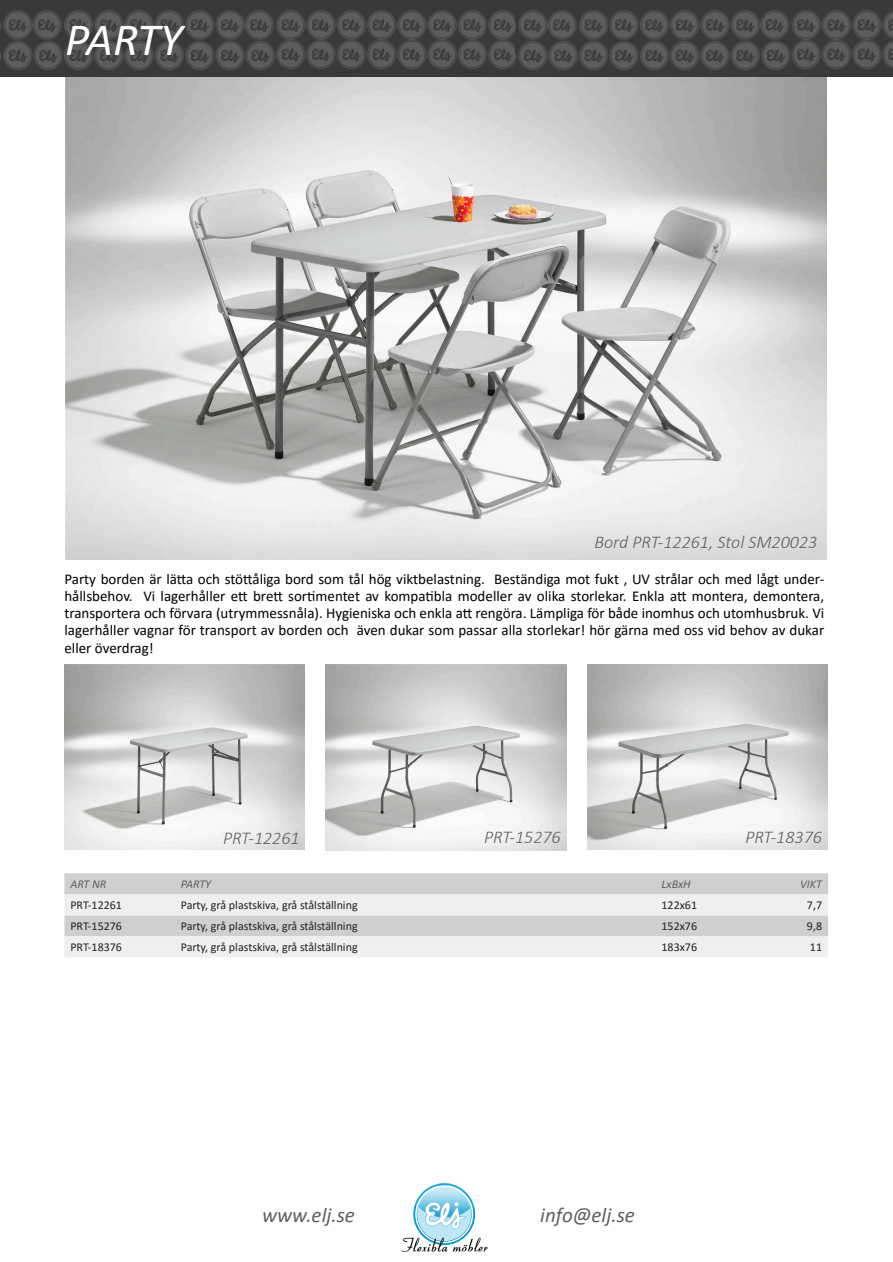
<style>
.page{position:relative;width:893px;height:1262px;background:#fff}
.page>*{position:absolute;margin:0;border:0;box-sizing:border-box;transform-origin:0 0}
.t1{font:italic 46.5px "Calibri";letter-spacing:-.015em;color:#fff}
.Paragraph_Style_2{font:italic 21px "Calibri";color:#5f5f5f}
.Paragraph_Style_21{font:italic 300 18px "Calibri";color:#5f5f5f}
.Paragraph_Style_6{font:italic 300 18px "Calibri";color:#5f5f5f}
.Paragraph_Style_21-2{font:15px/17.2px "Calibri";color:#000;text-align:justify}
.Table_cell{font:12px "Calibri";color:#231f20}
.Table_cell-2{font:italic 12px "Calibri";color:#5f5f5f}
.Table_right_column{font:12px "Calibri";color:#231f20}
.Table_right_column-2{font:italic 12px "Calibri";color:#5f5f5f}
</style>
<div class="page">
<img style="left:587px;top:664px;width:241px;height:186px">
<img style="left:326px;top:664px;width:240px;height:186px">
<img style="left:64px;top:664px;width:241px;height:186px">
<img style="left:65px;top:76px;width:761px;height:483px">
<div style="left:64px;top:873px;width:764px;height:21px;background:#cfcfcf"></div>
<svg style="left:64px;top:894px;width:764px;height:63px;fill:#efefef"></svg>
<img style="left:0;top:0;width:515px;height:76px">
<img style="left:515px;top:0;width:377px;height:76px">
<svg style="left:415px;top:1183px;width:58px;height:20px"></svg>
<img style="left:401px;top:1203px;width:87px;height:49px">
<p class="t1" style="left:65px;top:8px;width:119px">PARTY</p>
<p class="Paragraph_Style_6" style="left:594px;top:530px;width:224px">Bord PRT-12261, Stol SM20023</p>
<p class="Paragraph_Style_21-2" style="left:64px;top:569px;width:761px">Party borden är lätta och stöttåliga bord som tål hög viktbelastning. Beständiga mot fukt , UV strålar och med lågt under&shy;hållsbehov. Vi lagerhåller ett brett sortimentet av kompatibla modeller av olika storlekar. Enkla att montera, demontera, transportera och förvara (utrymmessnåla). Hygieniska och enkla att rengöra. Lämpliga för både inomhus och utomhusbruk. Vi lagerhåller vagnar för transport av borden och även dukar som passar alla storlekar! hör gärna med oss vid behov av dukar eller överdrag!</p>
<p class="Paragraph_Style_21" style="left:223px;top:826px;width:78px">PRT-12261</p>
<p class="Paragraph_Style_21" style="left:484px;top:826px;width:78px">PRT-15276</p>
<p class="Paragraph_Style_21" style="left:745px;top:826px;width:78px">PRT-18376</p>
<p class="Table_cell-2" style="left:70px;top:876px;width:37px">ART NR</p>
<p class="Table_cell-2" style="left:181px;top:876px;width:32px">PARTY</p>
<p class="Table_cell-2" style="left:661px;top:876px;width:31px">LxBxH</p>
<p class="Table_right_column-2" style="left:800px;top:876px;width:23px">VIKT</p>
<p class="Table_cell" style="left:70px;top:897px;width:53px">PRT-12261</p>
<p class="Table_cell" style="left:181px;top:897px;width:178px">Party, grå plastskiva, grå stålställning</p>
<p class="Table_cell" style="left:661px;top:897px;width:37px">122x61</p>
<p class="Table_right_column" style="left:806px;top:897px;width:17px">7,7</p>
<p class="Table_cell" style="left:70px;top:918px;width:53px">PRT-15276</p>
<p class="Table_cell" style="left:181px;top:918px;width:178px">Party, grå plastskiva, grå stålställning</p>
<p class="Table_cell" style="left:661px;top:918px;width:37px">152x76</p>
<p class="Table_right_column" style="left:806px;top:918px;width:17px">9,8</p>
<p class="Table_cell" style="left:70px;top:939px;width:53px">PRT-18376</p>
<p class="Table_cell" style="left:181px;top:939px;width:178px">Party, grå plastskiva, grå stålställning</p>
<p class="Table_cell" style="left:661px;top:939px;width:37px">183x76</p>
<p class="Table_right_column" style="left:809px;top:939px;width:14px">11</p>
<p class="Paragraph_Style_2" style="left:262px;top:1200px;width:94px">www.elj.se</p>
<p class="Paragraph_Style_2" style="left:540px;top:1200px;width:96px">info@elj.se</p>
</div>
